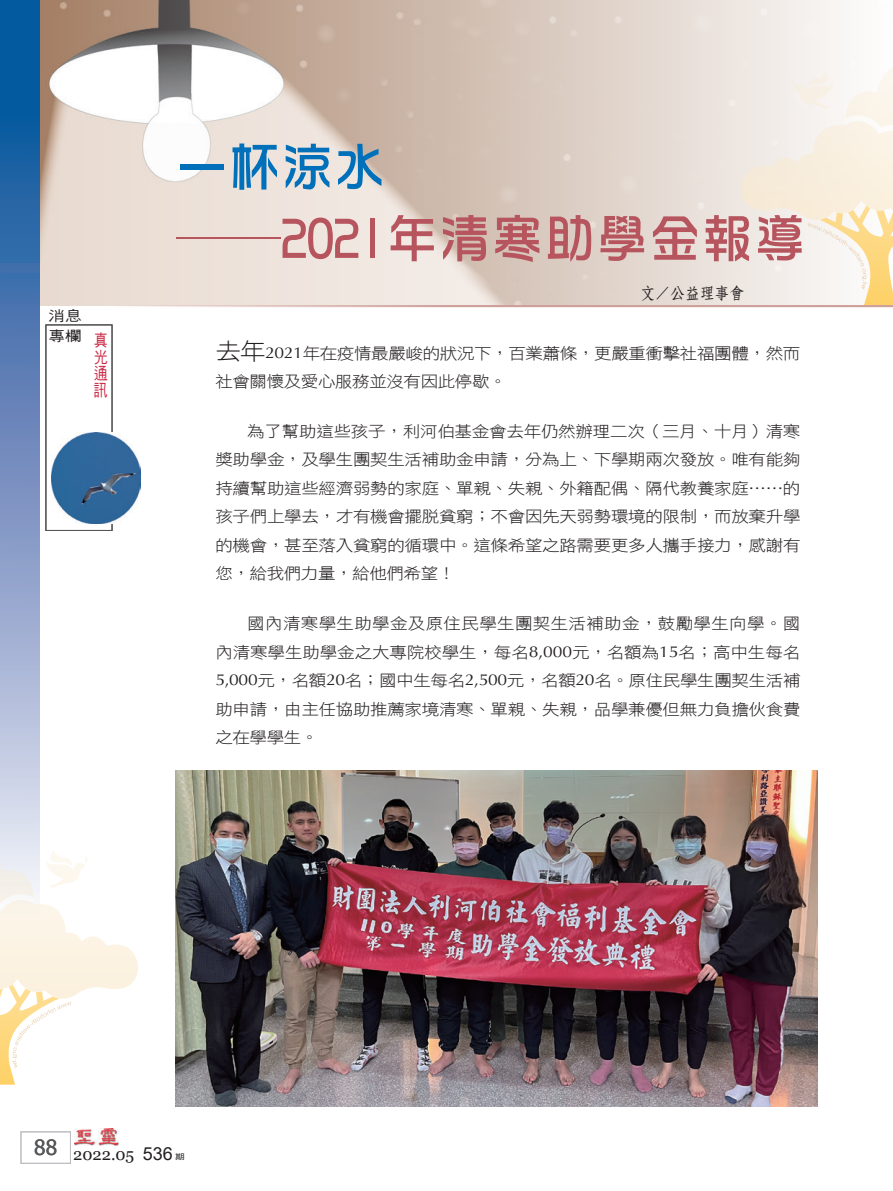
<style>
.page{position:relative;width:893px;height:1191px;background:#fff}
.page>*{position:absolute;margin:0;border:0;box-sizing:border-box;transform-origin:0 0}
.題目{font:52.5px "DF Hua Zong W5 WIN BF";color:#b7555f}
.題目-2{font:52.5px "DF Hua Zong W5 WIN BF";color:#0070ba}
.t1{font:21px "Tahoma";color:#57585a}
.t2{font:16.5px "Georgia";color:#231f20}
.作者_大{font:16.5px "DF Fang Song W6 WIN BF";color:#231f20;scale:.9 1}
.t3{font:16.5px/16.5px "DF Hei W5 WIN BF";color:#c8233f;text-align:justify;scale:.85 1}
.Normal-首段{font:15.75px/28.5px "DF Hei W3 WIN BF";letter-spacing:-.02em;color:#231f20;text-align:justify;scale:1.11 1}
.t4{font:14.1px/19.8px "DF Hei W5 WIN BF";color:#231f20;scale:1.18 1}
.t5{font:7.5px "DF Hei W5 WIN BF";color:#57585a;scale:1.25 1}
.s1{font-size:22.95px}
.s2{font-family:"Optima"}
.s3{font-family:"Arial";font-size:18px}
</style>
<div class="page">
<img style="left:39px;top:0;width:805px;height:305px">
<img style="left:74px;top:1128px;width:44px;height:17px">
<svg style="left:740px;top:65px;width:153px;height:240px"></svg>
<div style="left:46px;top:325px;width:66px;height:205px;border:1px solid #57585a"></div>
<hr style="left:113px;top:305px;width:780px;height:2px;background:#cf9f9a">
<img style="left:52px;top:432px;width:88px;height:91px">
<svg style="left:0;top:0;width:39px;height:843px;background:#678dbd"></svg>
<svg style="left:0;top:843px;width:138px;height:241px"></svg>
<div style="left:21px;top:1131px;width:50px;height:32px;border:1px solid #bcbdc0"></div>
<img style="left:175px;top:770px;width:642px;height:337px">
<p class="題目-2" style="left:176px;top:140px;width:212px">一杯涼水</p>
<p class="t4" style="left:49px;top:306px;width:29px">消息專欄</p>
<p class="t3" style="left:94px;top:332px;width:17px">真光通訊</p>
<p class="題目" style="left:176px;top:212px;width:632px">──2021年清寒助學金報導</p>
<p class="作者_大" style="left:640px;top:285px;width:117px">文／公益理事會</p>
<p class="Normal-首段" style="left:215px;top:340px;width:528px;line-height:27.5px"><span class="s1">去年</span><span class="s2">2021</span>年在疫情最嚴峻的狀況下，百業蕭條，更嚴重衝擊社福團體，然而社會關懷及愛心服務並沒有因此停歇。</p>
<p class="Normal-首段" style="left:215px;top:417px;width:529px;text-indent:32px">為了幫助這些孩子，利河伯基金會去年仍然辦理二次（三月、十月）清寒獎助學金，及學生團契生活補助金申請，分為上、下學期兩次發放。唯有能夠持續幫助這些經濟弱勢的家庭、單親、失親、外籍配偶、隔代教養家庭……的孩子們上學去，才有機會擺脫貧窮；不會因先天弱勢環境的限制，而放棄升學的機會，甚至落入貧窮的循環中。這條希望之路需要更多人攜手接力，感謝有您，給我們力量，給他們希望！</p>
<p class="Normal-首段" style="left:215px;top:609px;width:529px;text-indent:32px">國內清寒學生助學金及原住民學生團契生活補助金，鼓勵學生向學。國內清寒學生助學金之大專院校學生，每名<span class="s2">8,000</span>元，名額為<span class="s2">15</span>名；高中生每名<span class="s2">5,000</span>元，名額<span class="s2">20</span>名；國中生每名<span class="s2">2,500</span>元，名額<span class="s2">20</span>名。原住民學生團契生活補助申請，由主任協助推薦家境清寒、單親、失親，品學兼優但無力負擔伙食費之在學學生。</p>
<p class="t1" style="left:34px;top:1133px;width:24px">88</p>
<p class="t2" style="left:73px;top:1144px;width:101px">2022.05 <span class="s3">536</span></p>
<p class="t5" style="left:175px;top:1152px;width:9px">期</p>
</div>
